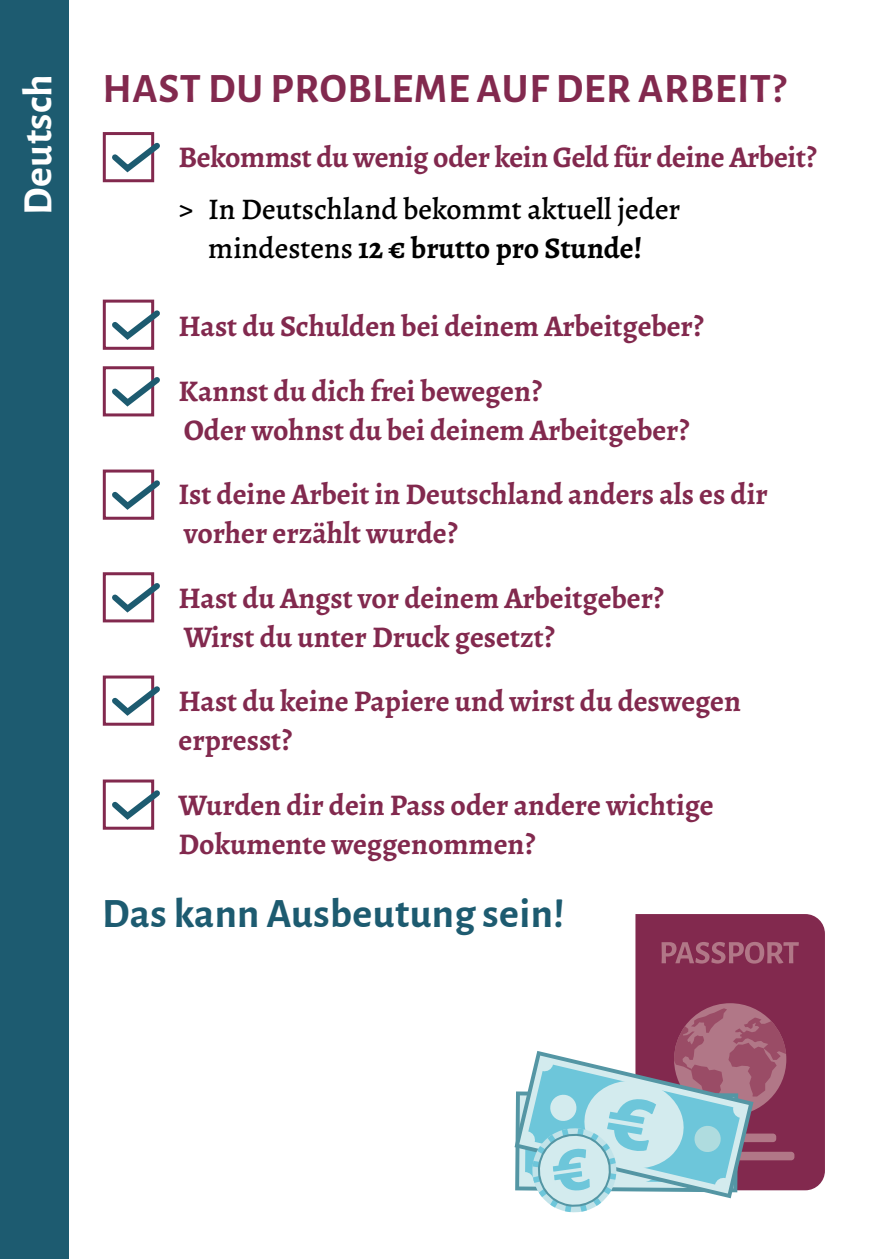
<style>
.page{position:relative;width:893px;height:1259px;background:#fff}
.page>*{position:absolute;margin:0;border:0;box-sizing:border-box;transform-origin:0 0}
.t1{font:700 42px "Alegreya Sans";letter-spacing:.02em;color:#82294e}
.t2{font:700 42px "Alegreya Sans";letter-spacing:.01em;color:#1d5b70}
.t3{font:700 42px "Alegreya Sans";letter-spacing:.01em;color:#fff}
.t4{font:700 30px/64.5px "Alegreya";color:#82294e}
.t5{font:500 30px/39px "Alegreya";color:#000;text-align:center}
.s1{font-weight:700}
</style>
<div class="page">
<div style="left:103px;top:132px;width:51px;height:50px;border:3px solid #82294e"></div>
<svg style="left:112px;top:137px;width:48px;height:39px"></svg>
<div style="left:103px;top:300px;width:51px;height:50px;border:3px solid #82294e"></div>
<svg style="left:112px;top:305px;width:48px;height:39px"></svg>
<div style="left:103px;top:366px;width:51px;height:50px;border:3px solid #82294e"></div>
<svg style="left:112px;top:371px;width:48px;height:39px"></svg>
<div style="left:103px;top:469px;width:51px;height:51px;border:3px solid #82294e"></div>
<svg style="left:112px;top:475px;width:48px;height:39px"></svg>
<div style="left:103px;top:572px;width:51px;height:50px;border:3px solid #82294e"></div>
<svg style="left:112px;top:577px;width:48px;height:39px"></svg>
<div style="left:103px;top:675px;width:51px;height:50px;border:3px solid #82294e"></div>
<svg style="left:112px;top:681px;width:48px;height:39px"></svg>
<div style="left:103px;top:779px;width:51px;height:50px;border:3px solid #82294e"></div>
<svg style="left:112px;top:785px;width:48px;height:38px"></svg>
<div style="left:635px;top:914px;width:190px;height:276px;background:#82294e"></div>
<svg style="left:661px;top:942px;width:138px;height:21px;background:#984f69"></svg>
<div style="left:666px;top:1151px;width:128px;height:9px;background:#b17787;border-radius:3px"></div>
<svg style="left:515px;top:1003px;width:271px;height:209px"></svg>
<div style="left:0;top:0;width:68px;height:1259px;background:#1d5b70"></div>
<h1 class="t3" style="left:7px;top:215px;width:142px;rotate:-90deg">Deutsch</h1>
<h1 class="t1" style="left:102px;top:58px;width:685px">HAST DU PROBLEME AUF DER ARBEIT?</h1>
<p class="t4" style="left:179px;top:124px;width:640px">Bekommst du wenig oder kein Geld für deine Arbeit?</p>
<p class="t5" style="left:179px;top:189px;width:503px">&gt; In Deutschland bekommt aktuell jeder mindestens <span class="s1">12 € brutto pro Stunde!</span></p>
<p class="t4" style="left:179px;top:293px;width:527px">Hast du Schulden bei deinem Arbeitgeber?<br>Kannst du dich frei bewegen?</p>
<p class="t4" style="left:179px;top:397px;width:591px">Oder wohnst du bei deinem Arbeitgeber?<br>Ist deine Arbeit in Deutschland anders als es dir</p>
<p class="t4" style="left:179px;top:500px;width:487px">vorher erzählt wurde?<br>Hast du Angst vor deinem Arbeitgeber?</p>
<p class="t4" style="left:179px;top:604px;width:564px">Wirst du unter Druck gesetzt?<br>Hast du keine Papiere und wirst du deswegen</p>
<p class="t4" style="left:179px;top:707px;width:537px">erpresst?<br>Wurden dir dein Pass oder andere wichtige</p>
<p class="t4" style="left:179px;top:811px;width:358px">Dokumente weggenommen?</p>
<h1 class="t2" style="left:102px;top:883px;width:464px">Das kann Ausbeutung sein!</h1>
</div>
